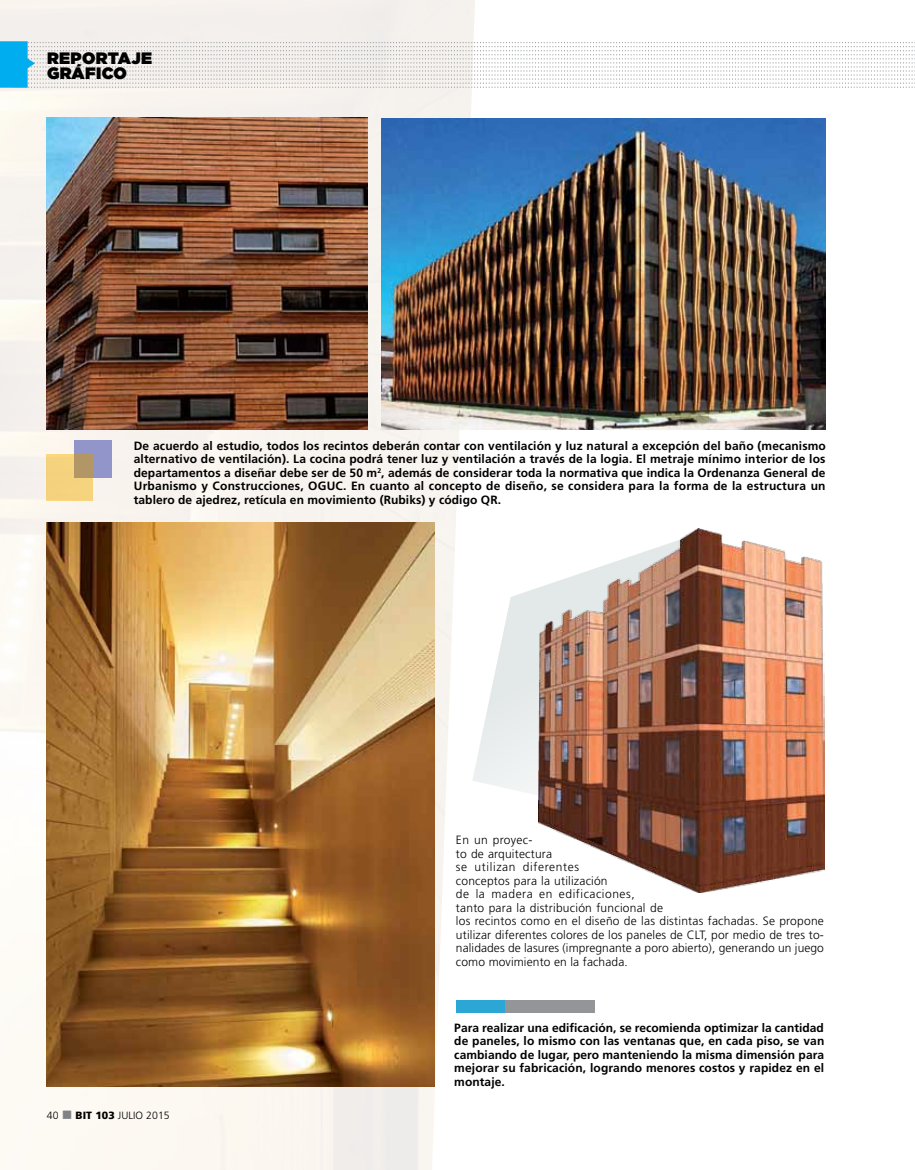
<style>
.page{position:relative;width:915px;height:1170px;background:#fff}
.page>*{position:absolute;margin:0;border:0;box-sizing:border-box;transform-origin:0 0}
.t1{font:900 16.5px/15px "Gotham";letter-spacing:.02em;color:#000}
.t2{font:700 12px/13.5px "Frutiger";letter-spacing:.005em;color:#000;text-align:justify}
.t3{font:300 12px/13.5px "Frutiger";letter-spacing:.015em;color:#000}
.t4{font:300 10.5px "Frutiger";letter-spacing:.005em;color:#000}
.s1{color:#808285}
.s2{font-weight:900}
</style>
<div class="page">
<img style="left:0;top:0;width:475px;height:1169px">
<svg style="left:472px;top:537px;width:66px;height:289px"></svg>
<svg style="left:0;top:41px;width:913px;height:47px"></svg>
<img style="left:47px;top:522px;width:387px;height:564px">
<div style="left:74px;top:440px;width:38px;height:38px;background:#9195ca"></div>
<svg style="left:47px;top:455px;width:46px;height:46px;background:#e7c678"></svg>
<div style="left:456px;top:999px;width:138px;height:13px;background:#939598"></div>
<div style="left:456px;top:999px;width:48px;height:13px;background:#2ca6d4"></div>
<img style="left:47px;top:117px;width:320px;height:312px">
<img style="left:381px;top:118px;width:444px;height:311px">
<img style="left:538px;top:528px;width:286px;height:364px">
<h1 class="t1" style="left:47px;top:50px;width:105px">REPORTAJE<br>GRÁFICO</h1>
<p class="t2" style="left:134px;top:438px;width:693px">De acuerdo al estudio, todos los recintos deberán contar con ventilación y luz natural a excepción del baño (mecanismo alternativo de ventilación). La cocina podrá tener luz y ventilación a través de la logia. El metraje mínimo interior de los departamentos a diseñar debe ser de 50 m<sup>2</sup>, además de considerar toda la normativa que indica la Ordenanza General de Urbanismo y Construcciones, OGUC. En cuanto al concepto de diseño, se considera para la forma de la estructura un tablero de ajedrez, retícula en movimiento (Rubiks) y código QR.</p>
<p class="t3" style="left:456px;top:833px;width:369px">En un proyec-<br>to de arquitectura<br>se utilizan diferentes<br>conceptos para la utilización<br>de la madera en edificaciones,<br>tanto para la distribución funcional de<br>los recintos como en el diseño de las distintas fachadas. Se propone utilizar diferentes colores de los paneles de CLT, por medio de tres to&shy;nalidades de lasures (impregnante a poro abierto), generando un juego como movimiento en la fachada.</p>
<p class="t4" style="left:47px;top:1108px;width:124px">40 <span class="s1">■</span> <span class="s2">BIT 103</span> julio 2015</p>
<p class="t2" style="left:454px;top:1020px;width:371px">Para realizar una edificación, se recomienda optimizar la cantidad de paneles, lo mismo con las ventanas que, en cada piso, se van cambiando de lugar, pero manteniendo la misma dimensión para mejorar su fabricación, logrando menores costos y rapidez en el montaje.</p>
</div>
